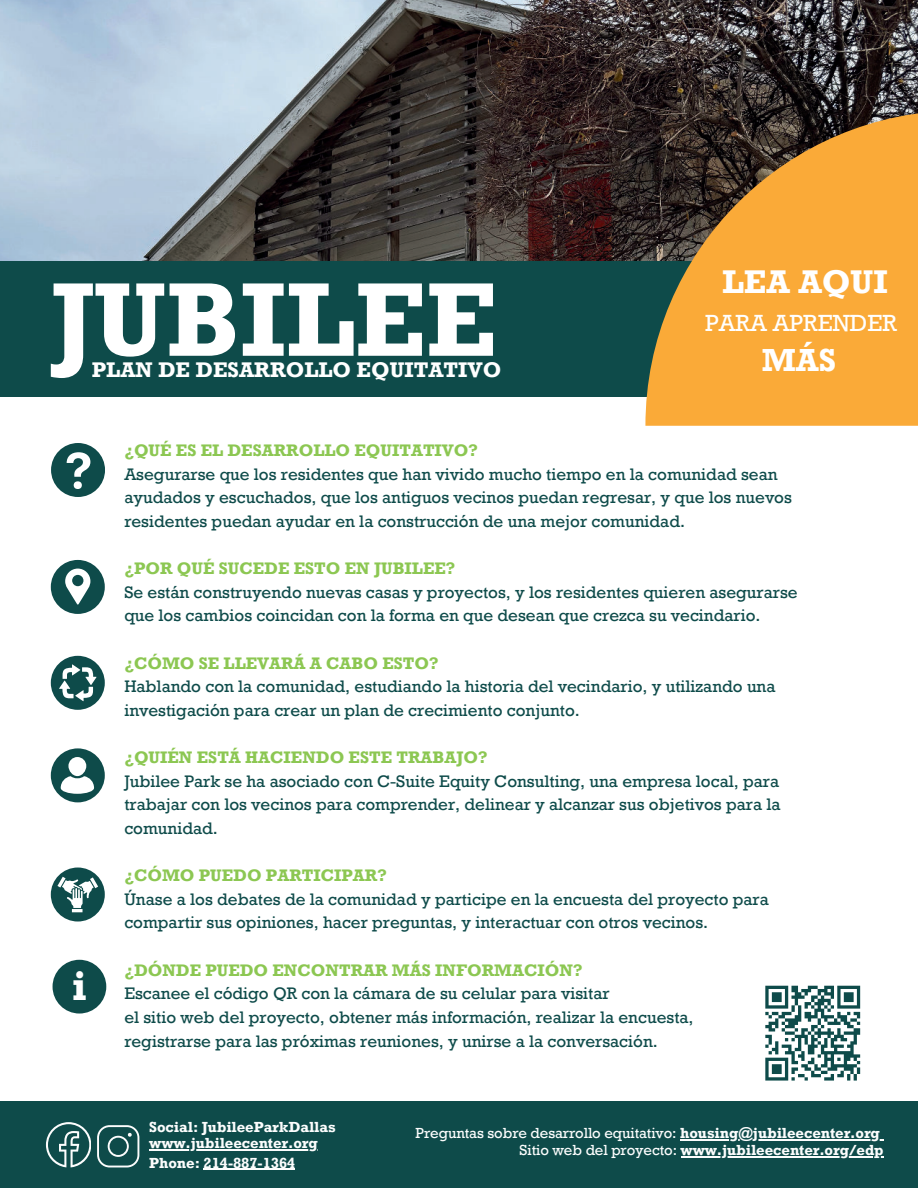
<style>
.page{position:relative;width:918px;height:1188px;background:#fff}
.page>*{position:absolute;margin:0;border:0;box-sizing:border-box;transform-origin:0 0}
.t1{font:700 106.5px "Rockwell Std";color:#fff}
.t2{font:700 42px "Rockwell Std";color:#fff}
.t3{font:700 33.75px "Rockwell Std";color:#fff}
.t4{font:700 32.7px "Rockwell Std";color:#fff}
.t5{font:24px "Rockwell Std";color:#fff}
.t6{font:22.5px "Gotham";color:#fff}
.t7{font:700 21.75px "Rockwell Std";color:#fff}
.t8{font:17.1px/23.7px "Rockwell Std";color:#0e4b4a}
.t9{font:700 17.1px "Rockwell Std";color:#8cc752}
.t10{font:15px/17px "Rockwell Std";letter-spacing:-.005em;color:#fcfdfd;text-align:right}
.t11{font:700 15px "Rockwell Std";letter-spacing:-.005em;color:#fcfdfd}
.s1{font-weight:700}
</style>
<div class="page">
<img style="left:0;top:0;width:918px;height:261px">
<div style="left:0;top:261px;width:725px;height:136px;background:#0e4b4a"></div>
<svg style="left:645px;top:111px;width:273px;height:315px;background:#c08836"></svg>
<div style="left:51px;top:443px;width:54px;height:54px;background:#0e4b4a;border-radius:50%"></div>
<svg style="left:67px;top:452px;width:23px;height:37px"></svg>
<div style="left:51px;top:560px;width:54px;height:54px;background:#0e4b4a;border-radius:50%"></div>
<svg style="left:65px;top:569px;width:25px;height:36px"></svg>
<div style="left:51px;top:656px;width:54px;height:54px;background:#0e4b4a;border-radius:50%"></div>
<svg style="left:59px;top:664px;width:37px;height:37px"></svg>
<div style="left:51px;top:748px;width:54px;height:54px;background:#0e4b4a;border-radius:50%"></div>
<div style="left:68px;top:757px;width:18px;height:19px;background:#fff;border-radius:50%"></div>
<svg style="left:61px;top:776px;width:33px;height:18px"></svg>
<div style="left:51px;top:868px;width:54px;height:53px;background:#0e4b4a;border-radius:50%"></div>
<svg style="left:57px;top:877px;width:41px;height:35px"></svg>
<div style="left:53px;top:960px;width:53px;height:53px;background:#0e4b4a;border-radius:50%"></div>
<svg style="left:765px;top:985px;width:96px;height:96px"></svg>
<div style="left:0;top:1101px;width:918px;height:87px;background:#0e4b4a"></div>
<hr style="left:680px;top:1139px;width:200px;height:1px;background:#fcfdfd">
<hr style="left:681px;top:1156px;width:203px;height:1px;background:#fcfdfd">
<svg style="left:46px;top:1122px;width:45px;height:45px"></svg>
<svg style="left:97px;top:1125px;width:42px;height:42px"></svg>
<hr style="left:149px;top:1149px;width:169px;height:1px;background:#fcfdfd">
<hr style="left:204px;top:1169px;width:91px;height:1px;background:#fcfdfd">
<h1 class="t1" style="left:51px;top:257px;width:447px">JUBILEE</h1>
<p class="t7" style="left:92px;top:356px;width:411px">PLAN DE DESARROLLO EQUITATIVO</p>
<h3 class="t3" style="left:722px;top:262px;width:167px">LEA AQUI</h3>
<h3 class="t6" style="left:733px;top:300px;width:96px">LLEGAR</h3>
<h3 class="t5" style="left:705px;top:309px;width:193px">PARA APRENDER</h3>
<h3 class="t4" style="left:762px;top:340px;width:76px">MÁS</h3>
<h2 class="t2" style="left:72px;top:961px;width:16px">i</h2>
<p class="t9" style="left:124px;top:440px;width:355px">¿QUÉ ES EL DESARROLLO EQUITATIVO?</p>
<p class="t8" style="left:124px;top:462px;width:669px">Asegurarse que los residentes que han vivido mucho tiempo en la comunidad sean ayudados y escuchados, que los antiguos vecinos puedan regresar, y que los nuevos residentes puedan ayudar en la construcción de una mejor comunidad.</p>
<p class="t9" style="left:124px;top:558px;width:333px">¿POR QUÉ SUCEDE ESTO EN JUBILEE?</p>
<p class="t8" style="left:124px;top:580px;width:675px">Se están construyendo nuevas casas y proyectos, y los residentes quieren asegurarse que los cambios coincidan con la forma en que desean que crezca su vecindario.</p>
<p class="t9" style="left:124px;top:653px;width:316px">¿CÓMO SE LLEVARÁ A CABO ESTO?</p>
<p class="t8" style="left:124px;top:674px;width:653px">Hablando con la comunidad, estudiando la historia del vecindario, y utilizando una investigación para crear un plan de crecimiento conjunto.</p>
<p class="t9" style="left:124px;top:747px;width:365px">¿QUIÉN ESTÁ HACIENDO ESTE TRABAJO?</p>
<p class="t8" style="left:124px;top:769px;width:658px;text-align:justify">Jubilee Park se ha asociado con C-Suite Equity Consulting, una empresa local, para trabajar con los vecinos para comprender, delinear y alcanzar sus objetivos para la comunidad.</p>
<p class="t9" style="left:124px;top:865px;width:264px">¿CÓMO PUEDO PARTICIPAR?</p>
<p class="t8" style="left:124px;top:887px;width:646px">Únase a los debates de la comunidad y participe en la encuesta del proyecto para compartir sus opiniones, hacer preguntas, y interactuar con otros vecinos.</p>
<p class="t9" style="left:124px;top:960px;width:460px">¿DÓNDE PUEDO ENCONTRAR MÁS INFORMACIÓN?</p>
<p class="t8" style="left:124px;top:982px;width:571px">Escanee el código QR con la cámara de su celular para visitar<br>el sitio web del proyecto, obtener más información, realizar la encuesta, registrarse para las próximas reuniones, y unirse a la conversación.</p>
<p class="t11" style="left:149px;top:1118px;width:188px">Social: JubileeParkDallas</p>
<p class="t11" style="left:149px;top:1154px;width:148px">Phone: 214-887-1364</p>
<p class="t11" style="left:149px;top:1134px;width:170px">www.jubileecenter.org</p>
<p class="t10" style="left:416px;top:1124px;width:470px">Preguntas sobre desarrollo equitativo: <span class="s1">housing@jubileecenter.org<br></span>Sitio web del proyecto: <span class="s1">www.jubileecenter.org/edp</span></p>
</div>
